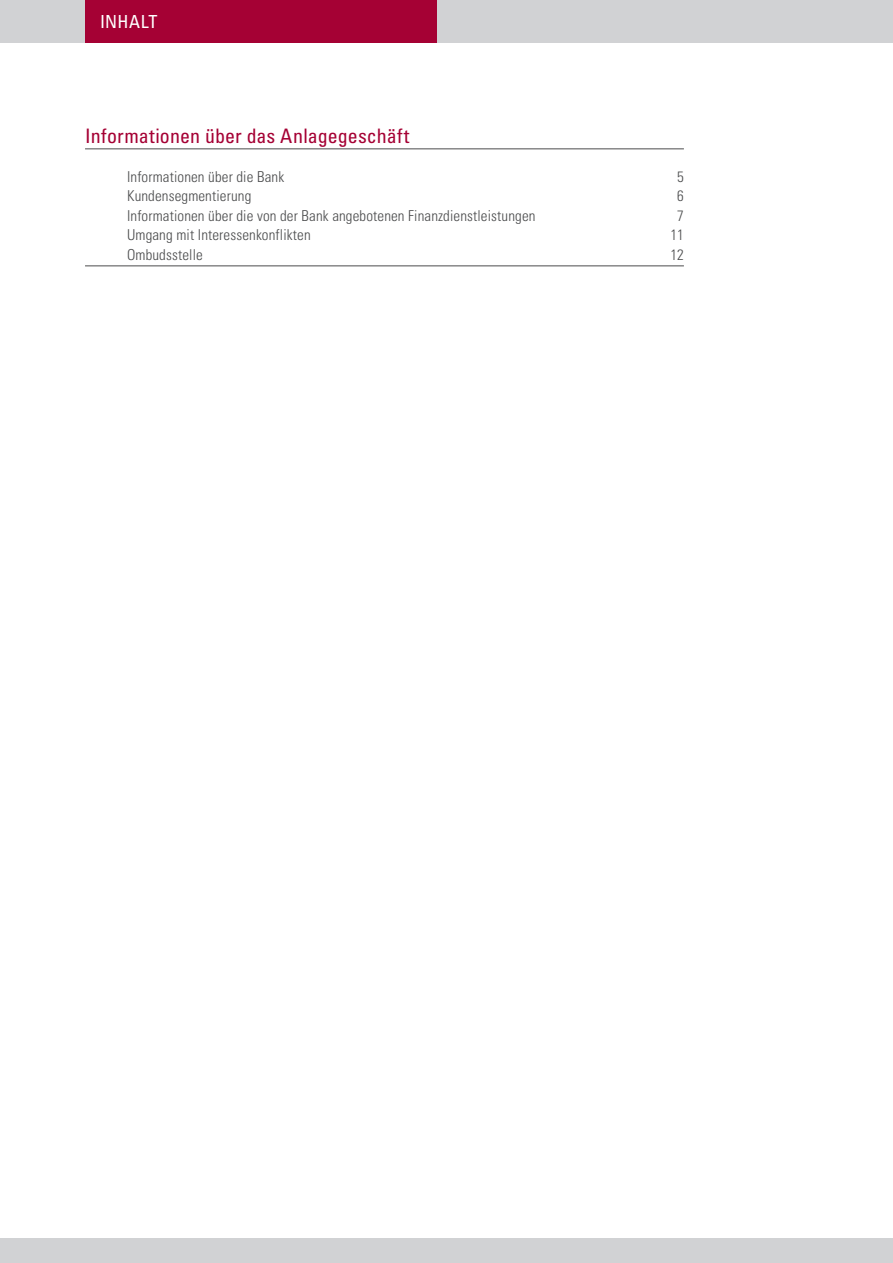
<style>
.page{position:relative;width:893px;height:1263px;background:#fff}
.page>*{position:absolute;margin:0;border:0;box-sizing:border-box;transform-origin:0 0}
.t1{font:condensed 19.95px "Univers LT Pro";letter-spacing:.005em;color:#a50134}
.t2{font:condensed 18px "Univers LT Pro";letter-spacing:.01em;color:#fff}
.SLF_LAUFTEXT_opt{font:300 condensed 15px "Univers LT Pro";letter-spacing:.01em;color:#4b4c4d}
</style>
<div class="page">
<div style="left:0;top:1238px;width:893px;height:25px;background:#d1d2d4"></div>
<div style="left:0;top:0;width:893px;height:43px;background:#d1d2d4"></div>
<div style="left:85px;top:0;width:351px;height:43px;background:#a50134"></div>
<hr style="left:85px;top:149px;width:599px;height:1px;background:#4b4c4d">
<hr style="left:85px;top:266px;width:599px;height:1px;background:#4b4c4d">
<p class="t2" style="left:100px;top:10px;width:59px">INHALT</p>
<p class="t1" style="left:85px;top:123px;width:326px">Informationen über das Anlagegeschäft</p>
<p class="SLF_LAUFTEXT_opt" style="left:127px;top:166px;width:159px">Informationen über die Bank</p>
<p class="SLF_LAUFTEXT_opt" style="left:677px;top:166px;width:8px">5</p>
<p class="SLF_LAUFTEXT_opt" style="left:127px;top:186px;width:126px">Kundensegmentierung</p>
<p class="SLF_LAUFTEXT_opt" style="left:677px;top:186px;width:8px">6</p>
<p class="SLF_LAUFTEXT_opt" style="left:127px;top:205px;width:410px">Informationen über die von der Bank angebotenen Finanzdienstleistungen</p>
<p class="SLF_LAUFTEXT_opt" style="left:677px;top:205px;width:8px">7</p>
<p class="SLF_LAUFTEXT_opt" style="left:127px;top:225px;width:185px">Umgang mit Interessenkonflikten</p>
<p class="SLF_LAUFTEXT_opt" style="left:670px;top:225px;width:15px">11</p>
<p class="SLF_LAUFTEXT_opt" style="left:127px;top:244px;width:77px">Ombudsstelle</p>
<p class="SLF_LAUFTEXT_opt" style="left:670px;top:244px;width:15px">12</p>
</div>
